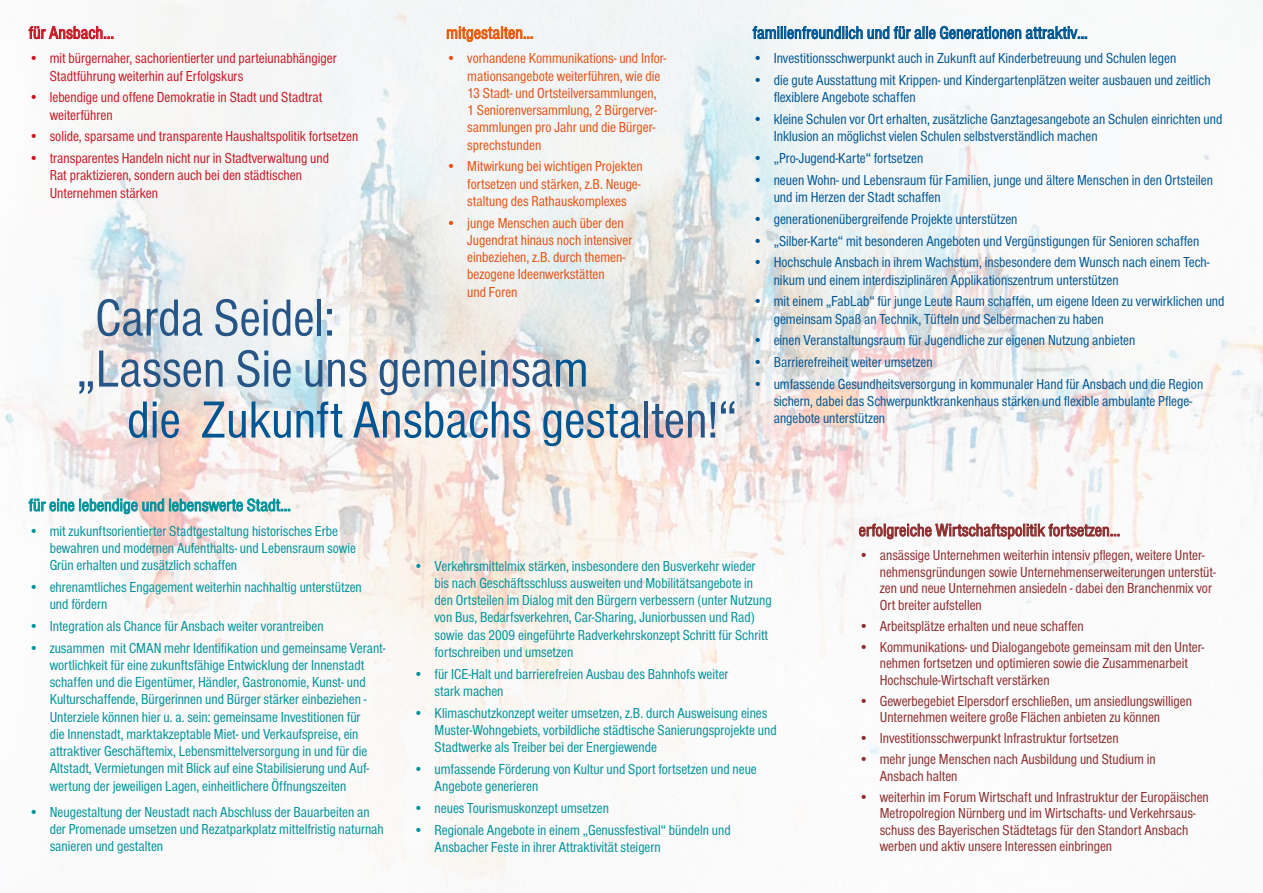
<style>
.page{position:relative;width:1263px;height:893px;background:#fff}
.page>*{position:absolute;margin:0;border:0;box-sizing:border-box;transform-origin:0 0}
.t1{font:condensed 54px "Nimbus Sans T";color:#275686}
.t2{font:condensed 54px "Nimbus Sans T";color:#005692}
.t3{font:condensed 18px "Nimbus Sans T";letter-spacing:.01em;color:#005692}
.t4{font:condensed 18px "Nimbus Sans T";letter-spacing:.01em;color:#8d2c2d}
.t5{font:condensed 18px "Nimbus Sans T";letter-spacing:.01em;color:#00929a}
.t6{font:condensed 18px "Nimbus Sans T";letter-spacing:.01em;color:#c81623}
.t7{font:condensed 18px "Nimbus Sans T";letter-spacing:.01em;color:#e75113}
.t8{font:condensed 15px/17.2px "Nimbus Sans T";color:#00929a}
.t9{font:condensed 15px/17.2px "Nimbus Sans T";color:#005692}
.t10{font:condensed 15px/16.5px "Nimbus Sans T";color:#8d2c2d}
.t11{font:condensed 15px/17.2px "Nimbus Sans T";color:#e75113}
.t12{font:condensed 15px/17.2px "Nimbus Sans T";color:#c81623}
.s1{color:#005692}
.s2{color:#275686}
</style>
<div class="page">
<img style="left:1px;top:0;width:1262px;height:880px">
<svg style="left:28px;top:25px;width:86px;height:14px"></svg>
<svg style="left:446px;top:26px;width:87px;height:16px"></svg>
<svg style="left:752px;top:26px;width:335px;height:15px"></svg>
<svg style="left:28px;top:495px;width:262px;height:24px"></svg>
<svg style="left:859px;top:521px;width:261px;height:20px"></svg>
<p class="t6" style="left:29px;top:22px;width:87px">für Ansbach...</p>
<p class="t12" style="left:50px;top:49px;width:288px;text-indent:-21px">• mit bürgernaher, sachorientierter und parteiunabhängiger<br>Stadtführung weiterhin auf Erfolgskurs</p>
<p class="t12" style="left:50px;top:88px;width:274px;text-indent:-21px">• lebendige und offene Demokratie in Stadt und Stadtrat weiterführen</p>
<p class="t12" style="left:29px;top:127px;width:331px">• solide, sparsame und transparente Haushaltspolitik fortsetzen</p>
<p class="t12" style="left:50px;top:149px;width:281px;text-indent:-21px">• transparentes Handeln nicht nur in Stadtverwaltung und<br>Rat praktizieren, sondern auch bei den städtischen<br>Unternehmen stärken</p>
<p class="t7" style="left:446px;top:22px;width:89px">mitgestalten…</p>
<p class="t11" style="left:467px;top:49px;width:201px;text-indent:-21px">• vorhandene Kommunikations- und Infor&shy;mationsangebote weiterführen, wie die 13 Stadt- und Ortsteilversammlungen, 1 Seniorenversammlung, 2 Bürgerver&shy;sammlungen pro Jahr und die Bürger&shy;sprechstunden</p>
<p class="t11" style="left:467px;top:157px;width:177px;text-indent:-21px">• Mitwirkung bei wichtigen Projekten fortsetzen und stärken, z.B. Neuge&shy;staltung des Rathauskomplexes</p>
<p class="t11" style="left:467px;top:214px;width:166px;text-indent:-21px">• junge Menschen auch über den<br>Jugendrat hinaus noch intensiver einbeziehen, z.B. durch themen&shy;bezogene Ideenwerkstätten<br>und Foren</p>
<h1 class="t1" style="left:95px;top:286px;width:241px">Carda Seidel:</h1>
<h1 class="t1" style="left:77px;top:337px;width:513px">„Lassen Sie uns gemeinsa<span class="s1">m</span></h1>
<h1 class="t2" style="left:127px;top:388px;width:612px">die Zukunft Ansbachs gesta<span class="s2">lten!“</span></h1>
<p class="t3" style="left:753px;top:22px;width:336px">familienfreundlich und für alle Generationen attraktiv…</p>
<p class="t9" style="left:753px;top:49px;width:425px">• Investitionsschwerpunkt auch in Zukunft auf Kinderbetreuung und Schulen legen</p>
<p class="t9" style="left:774px;top:71px;width:438px;text-indent:-21px">• die gute Ausstattung mit Krippen- und Kindergartenplätzen weiter ausbauen und zeitlich flexiblere Angebote schaffen</p>
<p class="t9" style="left:774px;top:110px;width:450px;text-indent:-21px">• kleine Schulen vor Ort erhalten, zusätzliche Ganztagesangebote an Schulen einrichten und<br>Inklusion an möglichst vielen Schulen selbstverständlich machen</p>
<p class="t9" style="left:753px;top:149px;width:172px">• „Pro-Jugend-Karte“ fortsetzen</p>
<p class="t9" style="left:774px;top:171px;width:441px;text-indent:-21px">• neuen Wohn- und Lebensraum für Familien, junge und ältere Menschen in den Ortsteilen und im Herzen der Stadt schaffen</p>
<p class="t9" style="left:753px;top:210px;width:266px">• generationenübergreifende Projekte unterstützen</p>
<p class="t9" style="left:753px;top:232px;width:448px">• „Silber-Karte“ mit besonderen Angeboten und Vergünstigungen für Senioren schaffen</p>
<p class="t9" style="left:774px;top:253px;width:437px;text-indent:-21px">• Hochschule Ansbach in ihrem Wachstum, insbesondere dem Wunsch nach einem Tech&shy;nikum und einem interdisziplinären Applikationszentrum unterstützen</p>
<p class="t9" style="left:774px;top:292px;width:452px;text-indent:-21px">• mit einem „FabLab“ für junge Leute Raum schaffen, um eigene Ideen zu verwirklichen und gemeinsam Spaß an Technik, Tüfteln und Selbermachen zu haben</p>
<p class="t9" style="left:753px;top:331px;width:384px">• einen Veranstaltungsraum für Jugendliche zur eigenen Nutzung anbieten</p>
<p class="t9" style="left:753px;top:353px;width:181px">• Barrierefreiheit weiter umsetzen</p>
<p class="t9" style="left:774px;top:375px;width:431px;text-indent:-21px">• umfassende Gesundheitsversorgung in kommunaler Hand für Ansbach und die Region sichern, dabei das Schwerpunktkrankenhaus stärken und flexible ambulante Pflege&shy;angebote unterstützen</p>
<p class="t5" style="left:29px;top:494px;width:263px">für eine lebendige und lebenswerte Stadt…</p>
<p class="t8" style="left:50px;top:522px;width:308px;text-indent:-21px">• mit zukunftsorientierter Stadtgestaltung historisches Erbe bewahren und modernen Aufenthalts- und Lebensraum sowie<br>Grün erhalten und zusätzlich schaffen</p>
<p class="t8" style="left:50px;top:578px;width:314px;text-indent:-21px">• ehrenamtliches Engagement weiterhin nachhaltig unterstützen und fördern</p>
<p class="t8" style="left:29px;top:617px;width:296px">• Integration als Chance für Ansbach weiter vorantreiben</p>
<p class="t8" style="left:50px;top:639px;width:337px;text-indent:-21px">• zusammen mit CMAN mehr Identifikation und gemeinsame Verant&shy;wortlichkeit für eine zukunftsfähige Entwicklung der Innenstadt schaffen und die Eigentümer, Händler, Gastronomie, Kunst- und Kulturschaffende, Bürgerinnen und Bürger stärker einbeziehen - Unterziele können hier u. a. sein: gemeinsame Investitionen für<br>die Innenstadt, marktakzeptable Miet- und Verkaufspreise, ein attraktiver Geschäftemix, Lebensmittelversorgung in und für die Altstadt, Vermietungen mit Blick auf eine Stabilisierung und Auf&shy;wertung der jeweiligen Lagen, einheitlichere Öffnungszeiten</p>
<p class="t8" style="left:50px;top:803px;width:336px;text-indent:-21px">• Neugestaltung der Neustadt nach Abschluss der Bauarbeiten an der Promenade umsetzen und Rezatparkplatz mittelfristig naturnah sanieren und gestalten</p>
<p class="t8" style="left:435px;top:557px;width:339px;text-indent:-21px">• Verkehrsmittelmix stärken, insbesondere den Busverkehr wieder bis nach Geschäftsschluss ausweiten und Mobilitätsangebote in den Ortsteilen im Dialog mit den Bürgern verbessern (unter Nutzung von Bus, Bedarfsverkehren, Car-Sharing, Juniorbussen und Rad) sowie das 2009 eingeführte Radverkehrskonzept Schritt für Schritt fortschreiben und umsetzen</p>
<p class="t8" style="left:435px;top:665px;width:296px;text-indent:-21px">• für ICE-Halt und barrierefreien Ausbau des Bahnhofs weiter stark machen</p>
<p class="t8" style="left:435px;top:704px;width:344px;text-indent:-21px">• Klimaschutzkonzept weiter umsetzen, z.B. durch Ausweisung eines<br>Muster-Wohngebiets, vorbildliche städtische Sanierungsprojekte und<br>Stadtwerke als Treiber bei der Energiewende</p>
<p class="t8" style="left:435px;top:760px;width:324px;text-indent:-21px">• umfassende Förderung von Kultur und Sport fortsetzen und neue<br>Angebote generieren</p>
<p class="t8" style="left:414px;top:799px;width:197px">• neues Tourismuskonzept umsetzen</p>
<p class="t8" style="left:435px;top:821px;width:298px;text-indent:-21px">• Regionale Angebote in einem „Genussfestival“ bündeln und<br>Ansbacher Feste in ihrer Attraktivität steigern</p>
<p class="t4" style="left:859px;top:519px;width:263px">erfolgreiche Wirtschaftspolitik fortsetzen…</p>
<p class="t10" style="left:880px;top:547px;width:338px;text-indent:-21px">• ansässige Unternehmen weiterhin intensiv pflegen, weitere Unter&shy;nehmensgründungen sowie Unternehmenserweiterungen unterstüt&shy;zen und neue Unternehmen ansiedeln - dabei den Branchenmix vor Ort breiter aufstellen</p>
<p class="t10" style="left:859px;top:617px;width:226px">• Arbeitsplätze erhalten und neue schaffen</p>
<p class="t10" style="left:880px;top:638px;width:326px;text-indent:-21px">• Kommunikations- und Dialogangebote gemeinsam mit den Unter&shy;nehmen fortsetzen und optimieren sowie die Zusammenarbeit<br>Hochschule-Wirtschaft verstärken</p>
<p class="t10" style="left:880px;top:692px;width:314px;text-indent:-21px">• Gewerbegebiet Elpersdorf erschließen, um ansiedlungswilligen<br>Unternehmen weitere große Flächen anbieten zu können</p>
<p class="t10" style="left:859px;top:730px;width:262px">• Investitionsschwerpunkt Infrastruktur fortsetzen</p>
<p class="t10" style="left:880px;top:751px;width:277px;text-indent:-21px">• mehr junge Menschen nach Ausbildung und Studium in<br>Ansbach halten</p>
<p class="t10" style="left:880px;top:788px;width:331px;text-indent:-21px">• weiterhin im Forum Wirtschaft und Infrastruktur der Europäischen Metropolregion Nürnberg und im Wirtschafts- und Verkehrsaus&shy;schuss des Bayerischen Städtetags für den Standort Ansbach werben und aktiv unsere Interessen einbringen</p>
</div>
